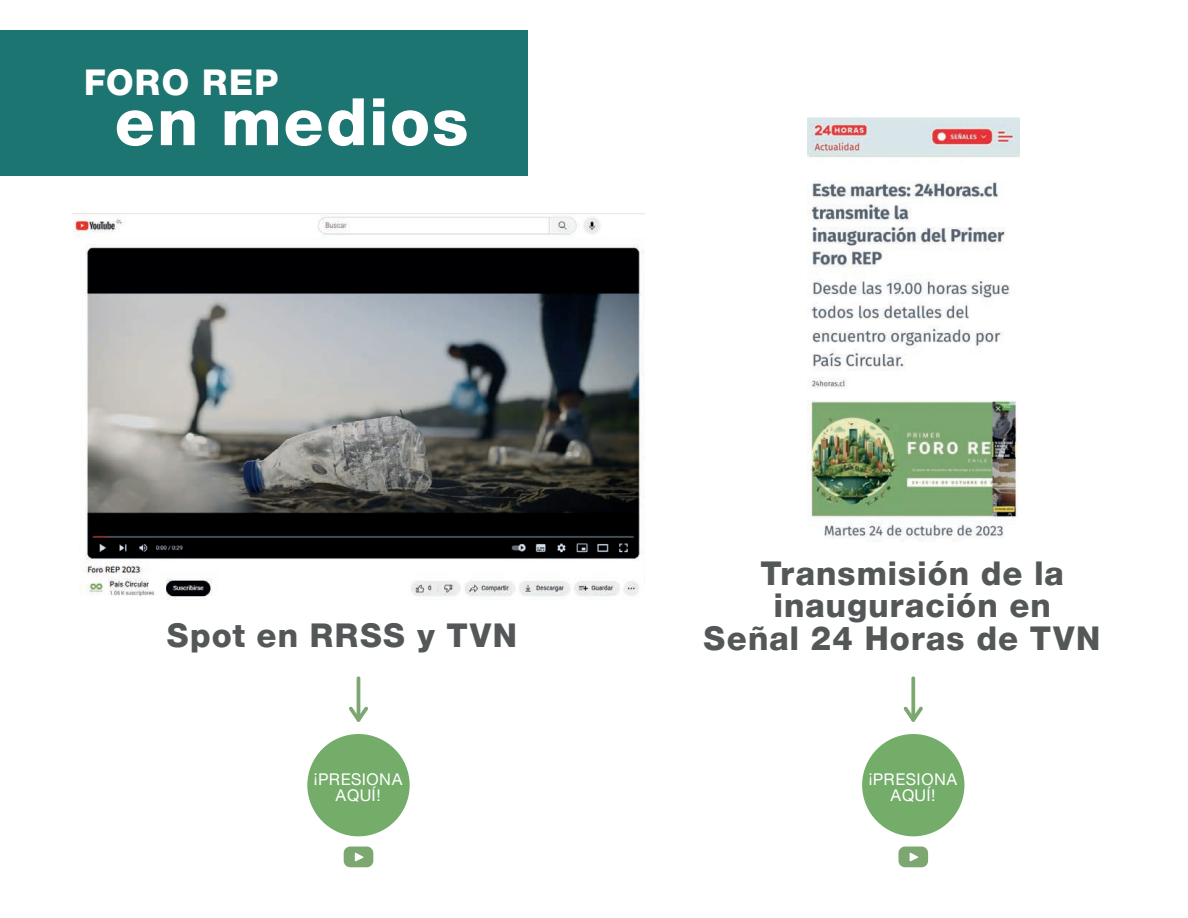
<style>
.page{position:relative;width:1188px;height:918px;background:#fff}
.page>*{position:absolute;margin:0;border:0;box-sizing:border-box;transform-origin:0 0}
.t1{font:70.2px "Nimbus San Nov D Heav";letter-spacing:.05em;color:#fff}
.t2{font:37.95px "Nimbus San Nov D Heav";letter-spacing:.05em;color:#fff}
.t3{font:35.1px/32.4px "Nimbus San Nov D Heav";letter-spacing:.05em;color:#545758;text-align:center}
.t4{font:500 17.25px/16px "Nimbus San Nov D";letter-spacing:.05em;color:#fff;text-align:center}
</style>
<div class="page">
<div style="left:0;top:30px;width:527px;height:146px;background:#1d7571"></div>
<img style="left:72px;top:213px;width:573px;height:386px">
<img style="left:808px;top:118px;width:211px;height:424px">
<div style="left:307px;top:734px;width:103px;height:102px;background:#74ac6a;border-radius:50%"></div>
<hr style="left:357px;top:676px;width:3px;height:46px;background:#7ca770;border-radius:2px">
<svg style="left:349px;top:706px;width:19px;height:16px"></svg>
<div style="left:862px;top:734px;width:102px;height:102px;background:#74ac6a;border-radius:50%"></div>
<svg style="left:911px;top:676px;width:4px;height:46px"></svg>
<svg style="left:904px;top:706px;width:19px;height:16px"></svg>
<svg style="left:344px;top:847px;width:29px;height:20px"></svg>
<svg style="left:898px;top:847px;width:30px;height:20px"></svg>
<p class="t2" style="left:84px;top:61px;width:195px">FORO REP</p>
<h1 class="t1" style="left:115px;top:81px;width:355px">en medios</h1>
<p class="t3" style="left:761px;top:557px;width:304px">Transmisión de la inauguración en</p>
<p class="t3" style="left:167px;top:619px;width:351px">Spot en RRSS y TVN</p>
<p class="t3" style="left:704px;top:622px;width:398px">Señal 24 Horas de TVN</p>
<p class="t4" style="left:314px;top:771px;width:91px">¡PRESIONA<br>AQUÍ!</p>
<p class="t4" style="left:868px;top:771px;width:91px">¡PRESIONA<br>AQUÍ!</p>
</div>
